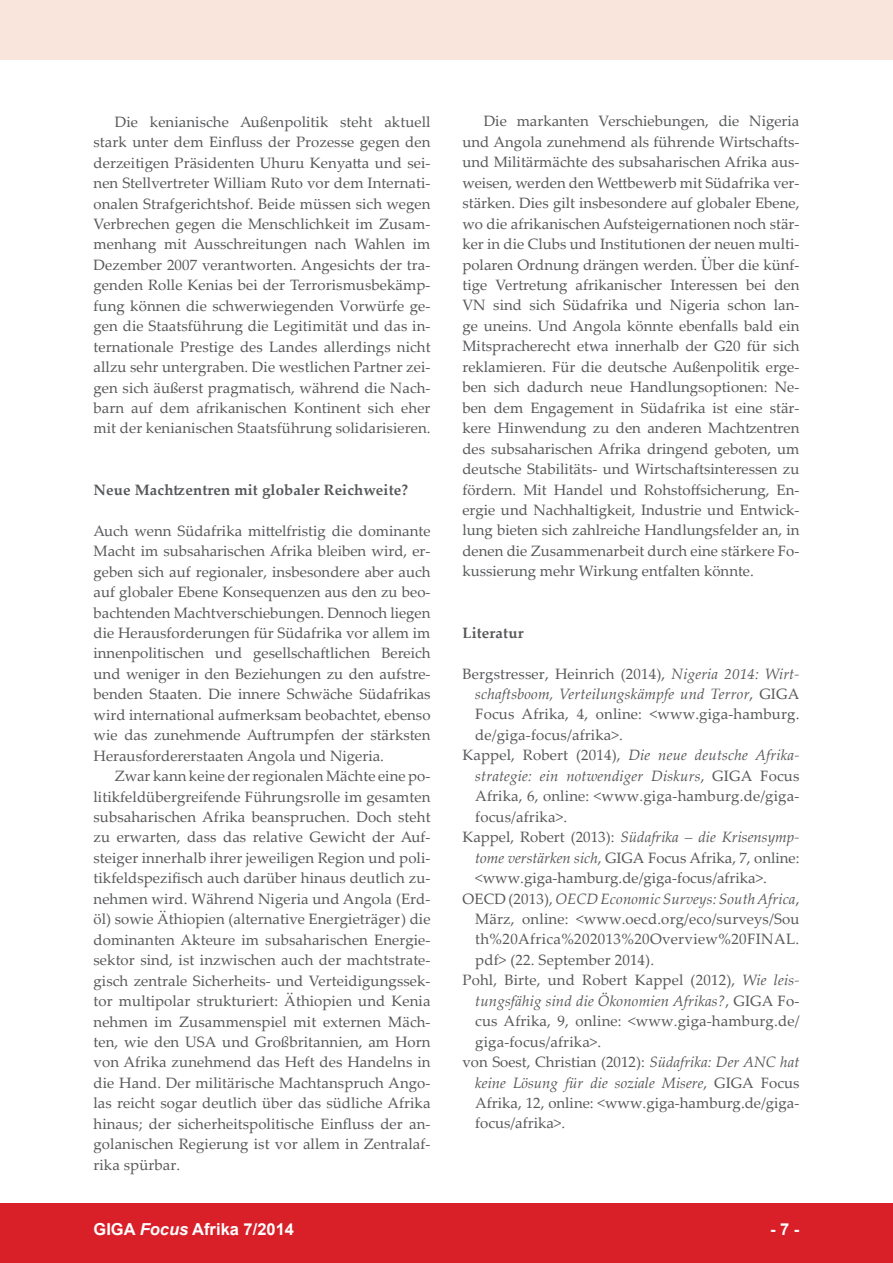
<style>
.page{position:relative;width:893px;height:1263px;background:#fff}
.page>*{position:absolute;margin:0;border:0;box-sizing:border-box;transform-origin:0 0}
.t1{font:700 16.5px "Arial";color:#fff}
.t2{font:15px/20.4px "Palatino Linotype";letter-spacing:.005em;color:#57585a;text-align:justify}
.t3{font:italic 15px "Palatino Linotype";letter-spacing:.01em;color:#57585a}
.t4{font:700 15px "Palatino Linotype";letter-spacing:.01em;color:#57585a}
.t5{font:15px "Palatino Linotype";letter-spacing:.025em;color:#57585a}
.s1{font-style:italic}
.s2{font-style:normal}
</style>
<div class="page">
<div style="left:0;top:1203px;width:893px;height:60px;background:#d91f28"></div>
<div style="left:0;top:0;width:893px;height:60px;background:#fae5dc"></div>
<p class="t2" style="left:94px;top:111px;width:339px;text-indent:21px">Die kenianische Außenpolitik steht aktuell stark unter dem Einfluss der Prozesse gegen den derzeitigen Präsidenten Uhuru Kenyatta und sei&shy;nen Stellvertreter William Ruto vor dem Internati&shy;onalen Strafgerichtshof. Beide müssen sich wegen Verbrechen gegen die Menschlichkeit im Zusam&shy;menhang mit Ausschreitungen nach Wahlen im Dezember 2007 verantworten. Angesichts der tra&shy;genden Rolle Kenias bei der Terrorismusbekämp&shy;fung können die schwerwiegenden Vorwürfe ge&shy;gen die Staatsführung die Legitimität und das in&shy;ternationale Prestige des Landes allerdings nicht allzu sehr untergraben. Die westlichen Partner zei&shy;gen sich äußerst pragmatisch, während die Nach&shy;barn auf dem afrikanischen Kontinent sich eher mit der kenianischen Staatsführung solidarisieren.</p>
<p class="t4" style="left:94px;top:479px;width:316px">Neue Machtzentren mit globaler Reichweite?</p>
<p class="t2" style="left:94px;top:520px;width:338px">Auch wenn Südafrika mittelfristig die dominante Macht im subsaharischen Afrika bleiben wird, er&shy;geben sich auf regionaler, insbesondere aber auch auf globaler Ebene Konsequenzen aus den zu beo&shy;bachtenden Machtverschiebungen. Dennoch liegen die Herausforderungen für Südafrika vor allem im innenpolitischen und gesellschaftlichen Bereich und weniger in den Beziehungen zu den aufstre&shy;benden Staaten. Die innere Schwäche Südafrikas wird international aufmerksam beobachtet, ebenso wie das zunehmende Auftrumpfen der stärksten Herausfordererstaaten Angola und Nigeria.</p>
<p class="t2" style="left:94px;top:765px;width:339px;text-indent:21px">Zwar kann keine der regionalen Mächte eine po&shy;litikfeldübergreifende Führungsrolle im gesamten subsaharischen Afrika beanspruchen. Doch steht zu erwarten, dass das relative Gewicht der Auf&shy;steiger innerhalb ihrer jeweiligen Region und poli&shy;tikfeldspezifisch auch darüber hinaus deutlich zu&shy;nehmen wird. Während Nigeria und Angola (Erd&shy;öl) sowie Äthiopien (alternative Energieträger) die dominanten Akteure im subsaharischen Energie&shy;sektor sind, ist inzwischen auch der machtstrate&shy;gisch zentrale Sicherheits- und Verteidigungssek&shy;tor multipolar strukturiert: Äthiopien und Kenia nehmen im Zusammenspiel mit externen Mäch&shy;ten, wie den USA und Großbritannien, am Horn von Afrika zunehmend das Heft des Handelns in die Hand. Der militärische Machtanspruch Ango&shy;las reicht sogar deutlich über das südliche Afrika hinaus; der sicherheitspolitische Einfluss der an&shy;golanischen Regierung ist vor allem in Zentralaf&shy;rika spürbar.</p>
<p class="t2" style="left:462px;top:111px;width:339px;text-indent:21px">Die markanten Verschiebungen, die Nigeria und Angola zunehmend als führende Wirtschafts&shy;und Militärmächte des subsaharischen Afrika aus&shy;weisen, werden den Wettbewerb mit Südafrika ver&shy;stärken. Dies gilt insbesondere auf globaler Ebene, wo die afrikanischen Aufsteigernationen noch stär&shy;ker in die Clubs und Institutionen der neuen multi&shy;polaren Ordnung drängen werden. Über die künf&shy;tige Vertretung afrikanischer Interessen bei den VN sind sich Südafrika und Nigeria schon lan&shy;ge uneins. Und Angola könnte ebenfalls bald ein Mitspracherecht etwa innerhalb der G20 für sich reklamieren. Für die deutsche Außenpolitik erge&shy;ben sich dadurch neue Handlungsoptionen: Ne&shy;ben dem Engagement in Südafrika ist eine stär&shy;kere Hinwendung zu den anderen Machtzentren des subsaharischen Afrika dringend geboten, um deutsche Stabilitäts- und Wirtschaftsinteressen zu fördern. Mit Handel und Rohstoffsicherung, En&shy;ergie und Nachhaltigkeit, Industrie und Entwick&shy;lung bieten sich zahlreiche Handlungsfelder an, in denen die Zusammenarbeit durch eine stärkere Fo&shy;kussierung mehr Wirkung entfalten könnte.</p>
<p class="t4" style="left:462px;top:622px;width:63px">Literatur</p>
<p class="t2" style="left:462px;top:663px;width:338px">Bergstresser, Heinrich (2014), <span class="s1">Nigeria 2014: Wirt-</span></p>
<p class="t3" style="left:475px;top:683px;width:326px">schaftsboom, Verteilungskämpfe und Terror<span class="s2">, GIGA</span></p>
<p class="t2" style="left:475px;top:704px;width:326px">Focus Afrika, 4, online: &lt;www.giga-hamburg.</p>
<p class="t2" style="left:475px;top:724px;width:149px">de/giga-focus/afrika&gt;.</p>
<p class="t3" style="left:462px;top:745px;width:338px"><span class="s2">Kappel, Robert (2014),</span> Die neue deutsche Afrika-</p>
<p class="t3" style="left:475px;top:765px;width:326px">strategie: ein notwendiger Diskurs<span class="s2">, GIGA Focus</span></p>
<p class="t2" style="left:475px;top:785px;width:326px">Afrika, 6, online: &lt;www.giga-hamburg.de/giga-</p>
<p class="t2" style="left:475px;top:806px;width:93px">focus/afrika&gt;.</p>
<p class="t3" style="left:462px;top:826px;width:338px"><span class="s2">Kappel, Robert (2013):</span> Südafrika – die Krisensymp-</p>
<p class="t2" style="left:475px;top:847px;width:326px"><span class="s1">tome verstärken sich</span>, GIGA Focus Afrika, 7, online:</p>
<p class="t2" style="left:475px;top:867px;width:293px">&lt;www.giga-hamburg.de/giga-focus/afrika&gt;.</p>
<p class="t3" style="left:462px;top:888px;width:338px"><span class="s2">OECD (2013),</span> OECD Economic Surveys: South Africa<span class="s2">,</span></p>
<p class="t2" style="left:475px;top:908px;width:326px">März, online: &lt;www.oecd.org/eco/surveys/Sou</p>
<p class="t5" style="left:475px;top:929px;width:326px">th%20Africa%202013%20Overview%20FINAL.</p>
<p class="t2" style="left:475px;top:949px;width:180px">pdf&gt; (22. September 2014).</p>
<p class="t2" style="left:462px;top:969px;width:338px">Pohl, Birte, und Robert Kappel (2012), <span class="s1">Wie leis-</span></p>
<p class="t3" style="left:475px;top:990px;width:326px">tungsfähig sind die Ökonomien Afrikas?<span class="s2">, GIGA Fo-</span></p>
<p class="t2" style="left:475px;top:1010px;width:326px">cus Afrika, 9, online: &lt;www.giga-hamburg.de/</p>
<p class="t2" style="left:475px;top:1031px;width:128px">giga-focus/afrika&gt;.</p>
<p class="t2" style="left:462px;top:1051px;width:338px">von Soest, Christian (2012): <span class="s1">Südafrika: Der ANC hat</span></p>
<p class="t3" style="left:475px;top:1072px;width:326px">keine Lösung für die soziale Misere<span class="s2">, GIGA Focus</span></p>
<p class="t2" style="left:475px;top:1092px;width:326px">Afrika, 12, online: &lt;www.giga-hamburg.de/giga-</p>
<p class="t2" style="left:475px;top:1112px;width:91px">focus/afrika&gt;.</p>
<p class="t1" style="left:94px;top:1218px;width:202px">GIGA <span class="s1">Focus</span> Afrika 7/2014</p>
<p class="t1" style="left:770px;top:1218px;width:31px">- 7 -</p>
</div>
